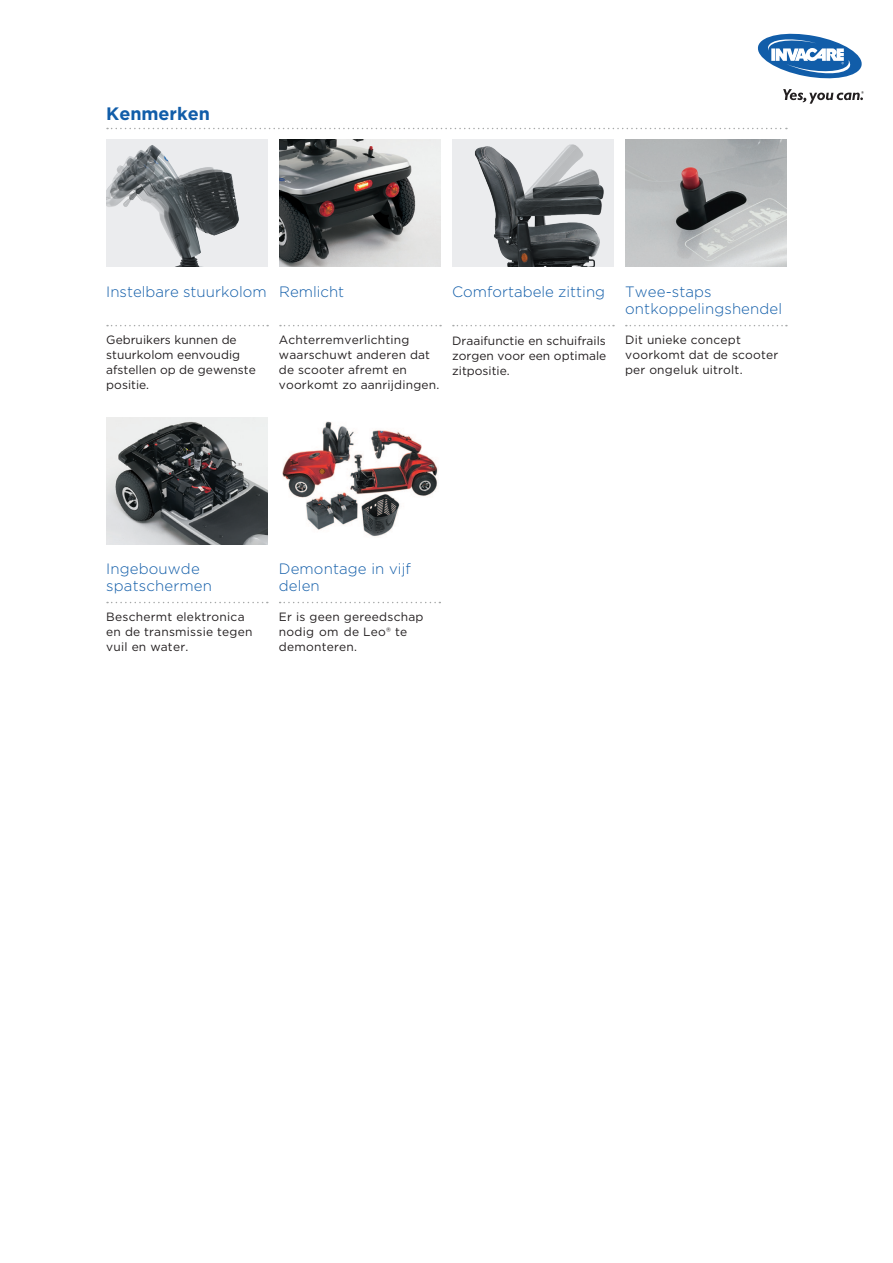
<style>
.page{position:relative;width:893px;height:1263px;background:#fff}
.page>*{position:absolute;margin:0;border:0;box-sizing:border-box;transform-origin:0 0}
.Heading_2019{font:700 18px "Gotham";color:#115da9}
.Subheading_2019{font:300 15px/17.2px "Gotham";letter-spacing:.005em;color:#115da9}
.Body_No_Indent{font:12px/15px "Gotham";letter-spacing:.015em;color:#231f20}
</style>
<div class="page">
<svg style="left:107px;top:325px;width:161px;height:1px"></svg>
<svg style="left:280px;top:325px;width:161px;height:1px"></svg>
<svg style="left:453px;top:325px;width:161px;height:1px"></svg>
<svg style="left:626px;top:325px;width:161px;height:1px"></svg>
<svg style="left:107px;top:602px;width:161px;height:1px"></svg>
<svg style="left:280px;top:602px;width:160px;height:1px"></svg>
<svg style="left:107px;top:128px;width:680px;height:1px"></svg>
<img style="left:106px;top:139px;width:162px;height:128px">
<img style="left:279px;top:139px;width:162px;height:128px">
<img style="left:452px;top:139px;width:162px;height:128px">
<img style="left:625px;top:139px;width:162px;height:128px">
<img style="left:106px;top:417px;width:162px;height:128px">
<svg style="left:757px;top:33px;width:107px;height:71px"></svg>
<img style="left:282px;top:421px;width:156px;height:116px">
<p class="Heading_2019" style="left:106px;top:101px;width:105px">Kenmerken</p>
<p class="Subheading_2019" style="left:106px;top:282px;width:162px">Instelbare stuurkolom</p>
<p class="Body_No_Indent" style="left:106px;top:332px;width:151px">Gebruikers kunnen de stuurkolom eenvoudig afstellen op de gewenste positie.</p>
<p class="Subheading_2019" style="left:279px;top:282px;width:67px">Remlicht</p>
<p class="Body_No_Indent" style="left:279px;top:332px;width:162px">Achterremverlichting waarschuwt anderen dat de scooter afremt en voorkomt zo aanrijdingen.</p>
<p class="Subheading_2019" style="left:452px;top:282px;width:154px">Comfortabele zitting</p>
<p class="Body_No_Indent" style="left:452px;top:333px;width:156px;text-align:justify">Draaifunctie en schuifrails zorgen voor een optimale zitpositie.</p>
<p class="Subheading_2019" style="left:625px;top:282px;width:158px">Twee-staps ontkoppelingshendel</p>
<p class="Body_No_Indent" style="left:625px;top:332px;width:155px">Dit unieke concept voorkomt dat de scooter per ongeluk uitrolt.</p>
<p class="Subheading_2019" style="left:106px;top:559px;width:107px">Ingebouwde spatschermen</p>
<p class="Body_No_Indent" style="left:106px;top:609px;width:148px">Beschermt elektronica en de transmissie tegen vuil en water.</p>
<p class="Subheading_2019" style="left:279px;top:559px;width:134px">Demontage in vijf delen</p>
<p class="Body_No_Indent" style="left:279px;top:609px;width:146px">Er is geen gereedschap nodig om de Leo® te demonteren.</p>
</div>
